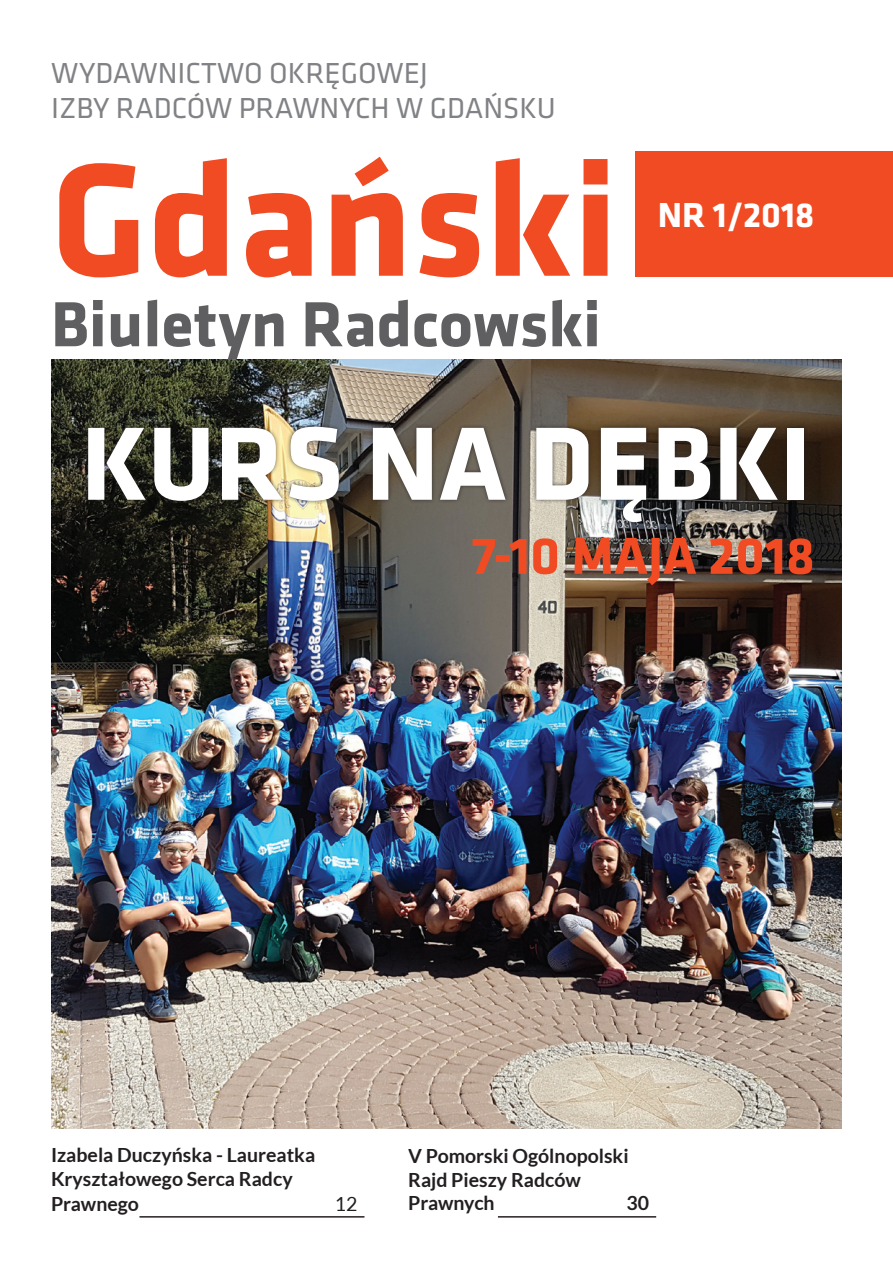
<style>
.page{position:relative;width:893px;height:1263px;background:#fff}
.page>*{position:absolute;margin:0;border:0;box-sizing:border-box;transform-origin:0 0}
.t1{font:700 166.5px "Klavika";color:#f04b22}
.t2{font:700 108px "Klavika";color:#fff}
.t3{font:700 66px "Klavika";color:#5f5f62}
.t4{font:700 54px "Klavika";color:#f04b22}
.t5{font:700 36px "Klavika";color:#fff}
.t6{font:30px/34.5px "Klavika";color:#808285}
.t7{font:700 19.5px/23.4px "Lato";color:#231f20}
.t8{font:19.5px "Lato";color:#231f20}
</style>
<div class="page">
<img style="left:51px;top:360px;width:791px;height:769px">
<div style="left:84px;top:423px;width:724px;height:103px;background:#231f20;opacity:.75"></div>
<div style="left:636px;top:151px;width:257px;height:125px;background:#f04b22"></div>
<hr style="left:498px;top:1216px;width:158px;height:1px;background:#231f20">
<hr style="left:139px;top:1216px;width:225px;height:1px;background:#231f20">
<h3 class="t6" style="left:51px;top:57px;width:506px">WYDAWNICTWO OKRĘGOWEJ<br>I ZBY RADCÓW PRAWNYCH W GDAŃSKU</h3>
<h1 class="t1" style="left:51px;top:130px;width:569px">Gdański</h1>
<h3 class="t3" style="left:51px;top:288px;width:551px">Biuletyn Radcowski</h3>
<h3 class="t5" style="left:658px;top:196px;width:158px">nr 1/2018</h3>
<h2 class="t2" style="left:81px;top:405px;width:732px">Kurs na Dębki</h2>
<h3 class="t4" style="left:471px;top:526px;width:345px">7-10 maja 2018</h3>
<p class="t7" style="left:51px;top:1143px;width:266px">Izabela Duczyńska - Laureatka<br>Kryształowego Serca Radcy</p>
<p class="t7" style="left:51px;top:1192px;width:89px">Prawnego</p>
<p class="t8" style="left:335px;top:1193px;width:24px">12</p>
<p class="t7" style="left:408px;top:1144px;width:222px">V Pomorski Ogólnopolski<br>Rajd Pieszy Radców<br>Prawnych</p>
<p class="t7" style="left:626px;top:1191px;width:24px">30</p>
</div>
